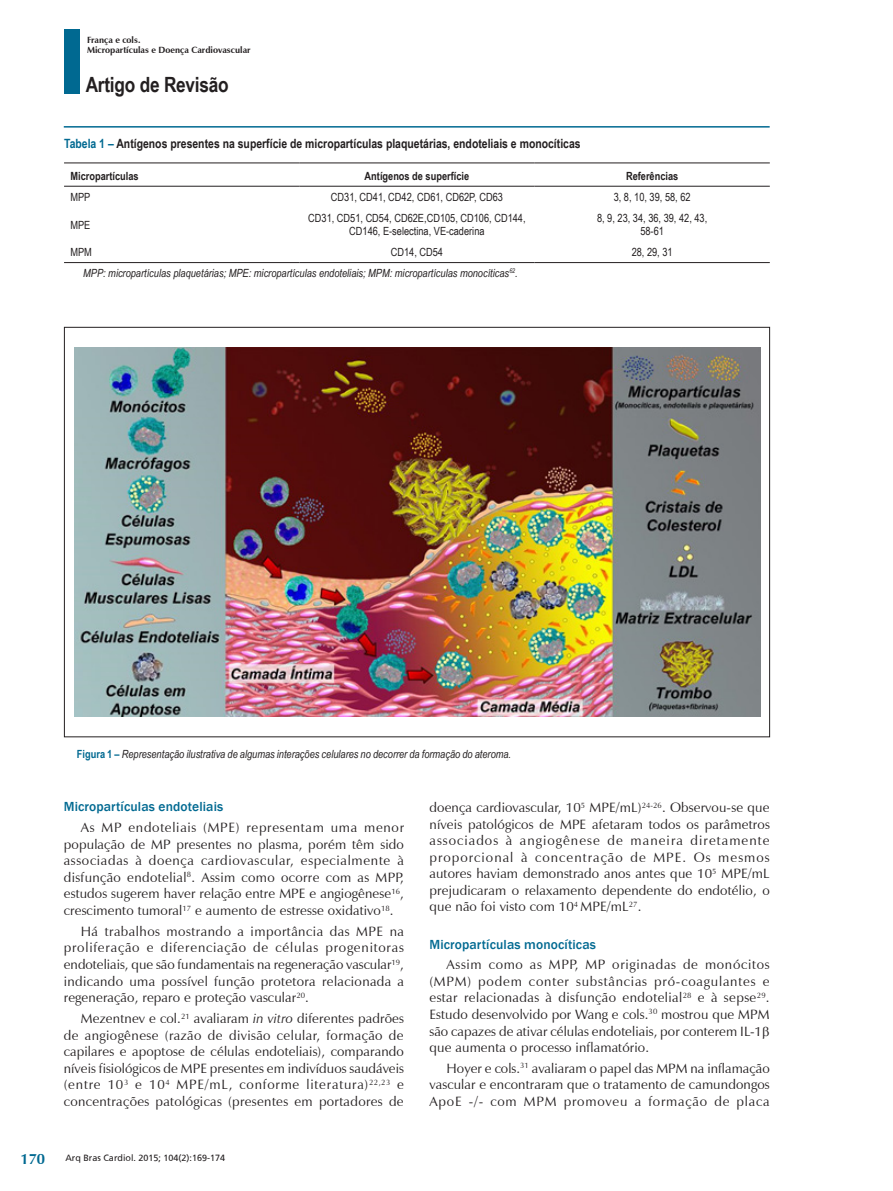
<style>
.page{position:relative;width:893px;height:1191px;background:#fff}
.page>*{position:absolute;margin:0;border:0;box-sizing:border-box;transform-origin:0 0}
.t1{font:700 21px "Arial Narrow";letter-spacing:-.01em;color:#231f20}
.t2{font:700 15px "Zapf Humanist 601 BT";color:#006991}
._01-TEXTO_BASICO{font:13.5px/16.5px "Zapf Humanist 601 BT";letter-spacing:.01em;color:#231f20;text-align:justify}
._03_-_SUBTITULO_PRIN{font:500 13.5px "Franklin Gothic";letter-spacing:.01em;color:#006991}
._01_TÍTULO_TABELA{font:700 12.75px "Arial Narrow";color:#231f20}
._05_LEGENDA_TABELA{font:italic 11.25px "Arial Narrow";color:#231f20}
._02_TEXTO_TABELA_BAS{font:11.25px/13.5px "Arial Narrow";color:#231f20;text-align:center}
._04_DESTAQUE_TABELA{font:700 11.25px "Arial Narrow";color:#231f20}
.t3{font:700 9px "Zapf Humanist 601 BT";color:#231f20}
.t4{font:9px "Frutiger";color:#231f20}
.s1{color:#006991}
.s2{font-weight:700;font-style:normal;color:#006991}
.s3{font-style:italic}
</style>
<div class="page">
<hr style="left:64px;top:126px;width:706px;height:2px;background:#006991">
<div style="left:64px;top:29px;width:16px;height:65px;background:#006991"></div>
<img style="left:75px;top:348px;width:685px;height:369px">
<hr style="left:64px;top:162px;width:235px;height:1px;background:#231f20">
<hr style="left:299px;top:162px;width:236px;height:1px;background:#231f20">
<hr style="left:535px;top:162px;width:235px;height:1px;background:#231f20">
<hr style="left:64px;top:186px;width:235px;height:1px;background:#231f20">
<hr style="left:299px;top:186px;width:236px;height:1px;background:#231f20">
<hr style="left:535px;top:186px;width:235px;height:1px;background:#231f20">
<hr style="left:64px;top:262px;width:235px;height:1px;background:#231f20">
<hr style="left:299px;top:262px;width:236px;height:1px;background:#231f20">
<hr style="left:535px;top:262px;width:235px;height:1px;background:#231f20">
<p class="t3" style="left:87px;top:34px;width:55px">França e cols.</p>
<p class="t3" style="left:87px;top:45px;width:165px">Micropartículas e Doença Cardiovascular</p>
<h1 class="t1" style="left:86px;top:68px;width:145px">Artigo de Revisão</h1>
<p class="_01_TÍTULO_TABELA" style="left:64px;top:134px;width:518px"><span class="s1">Tabela 1 –</span> Antígenos presentes na superfície de micropartículas plaquetárias, endoteliais e monocíticas</p>
<p class="_04_DESTAQUE_TABELA" style="left:70px;top:167px;width:70px">Micropartículas</p>
<p class="_04_DESTAQUE_TABELA" style="left:365px;top:167px;width:106px">Antígenos de superfície</p>
<p class="_04_DESTAQUE_TABELA" style="left:626px;top:167px;width:54px">Referências</p>
<p class="_02_TEXTO_TABELA_BAS" style="left:70px;top:190px;width:21px">MPP</p>
<p class="_02_TEXTO_TABELA_BAS" style="left:331px;top:190px;width:174px">CD31, CD41, CD42, CD61, CD62P, CD63</p>
<p class="_02_TEXTO_TABELA_BAS" style="left:614px;top:190px;width:78px">3, 8, 10, 39, 58, 62</p>
<p class="_02_TEXTO_TABELA_BAS" style="left:70px;top:217px;width:21px">MPE</p>
<p class="_02_TEXTO_TABELA_BAS" style="left:308px;top:211px;width:219px">CD31, CD51, CD54, CD62E,CD105, CD106, CD144,<br>CD146, E-selectina, VE-caderina</p>
<p class="_02_TEXTO_TABELA_BAS" style="left:597px;top:211px;width:112px">8, 9, 23, 34, 36, 39, 42, 43,</p>
<p class="_02_TEXTO_TABELA_BAS" style="left:640px;top:224px;width:25px">58-61</p>
<p class="_02_TEXTO_TABELA_BAS" style="left:70px;top:245px;width:23px">MPM</p>
<p class="_02_TEXTO_TABELA_BAS" style="left:391px;top:245px;width:54px">CD14, CD54</p>
<p class="_02_TEXTO_TABELA_BAS" style="left:632px;top:245px;width:43px">28, 29, 31</p>
<p class="_05_LEGENDA_TABELA" style="left:83px;top:265px;width:436px">MPP: micropartículas plaquetárias; MPE: micropartículas endoteliais; MPM: micropartículas monocíticas<sup>62</sup>.</p>
<p class="t2" style="left:20px;top:1149px;width:26px">170</p>
<p class="_05_LEGENDA_TABELA" style="left:77px;top:746px;width:436px"><span class="s2">Figura 1 –</span> Representação ilustrativa de algumas interações celulares no decorrer da formação do ateroma.</p>
<p class="_03_-_SUBTITULO_PRIN" style="left:64px;top:798px;width:161px">Micropartículas endoteliais</p>
<p class="_01-TEXTO_BASICO" style="left:64px;top:819px;width:342px;text-indent:17px">As MP endoteliais (MPE) representam uma menor população de MP presentes no plasma, porém têm sido associadas à doença cardiovascular, especialmente à disfunção endotelial<sup>8</sup>. Assim como ocorre com as MPP, estudos sugerem haver relação entre MPE e angiogênese<sup>16</sup>, crescimento tumoral<sup>17</sup> e aumento de estresse oxidativo<sup>18</sup>.</p>
<p class="_01-TEXTO_BASICO" style="left:64px;top:923px;width:342px;text-indent:17px">Há trabalhos mostrando a importância das MPE na proliferação e diferenciação de células progenitoras endoteliais, que são fundamentais na regeneração vascular<sup>19</sup>, indicando uma possível função protetora relacionada a regeneração, reparo e proteção vascular<sup>20</sup>.</p>
<p class="_01-TEXTO_BASICO" style="left:64px;top:1010px;width:342px;text-indent:17px">Mezentnev e col.<sup>21</sup> avaliaram <span class="s3">in vitro</span> diferentes padrões de angiogênese (razão de divisão celular, formação de capilares e apoptose de células endoteliais), comparando níveis fisiológicos de MPE presentes em indivíduos saudáveis (entre 10<sup>3</sup> e 10<sup>4</sup> MPE/mL, conforme literatura)<sup>22,23</sup> e concentrações patológicas (presentes em portadores de</p>
<p class="t4" style="left:65px;top:1153px;width:161px">Arq Bras Cardiol. 2015; 104(2):169-174</p>
<p class="_01-TEXTO_BASICO" style="left:429px;top:799px;width:342px">doença cardiovascular, 10<sup>5</sup> MPE/mL)<sup>24-26</sup>. Observou-se que níveis patológicos de MPE afetaram todos os parâmetros associados à angiogênese de maneira diretamente proporcional à concentração de MPE. Os mesmos autores haviam demonstrado anos antes que 10<sup>5</sup> MPE/mL prejudicaram o relaxamento dependente do endotélio, o que não foi visto com 10<sup>4</sup> MPE/mL<sup>27</sup>.</p>
<p class="_03_-_SUBTITULO_PRIN" style="left:429px;top:935px;width:168px">Micropartículas monocíticas</p>
<p class="_01-TEXTO_BASICO" style="left:429px;top:956px;width:342px;text-align:left;text-indent:17px">Assim como as MPP, MP originadas de monócitos (MPM) podem conter substâncias pró-coagulantes e estar relacionadas à disfunção endotelial<sup>28</sup> e à sepse<sup>29</sup>.<br>Estudo desenvolvido por Wang e cols.<sup>30</sup> mostrou que MPM são capazes de ativar células endoteliais, por conterem IL-1 que aumenta o processo inflamatório.</p>
<p class="_01-TEXTO_BASICO" style="left:429px;top:1060px;width:342px;text-indent:17px">Hoyer e cols.<sup>31</sup> avaliaram o papel das MPM na inflamação vascular e encontraram que o tratamento de camundongos ApoE -/- com MPM promoveu a formação de placa</p>
</div>
